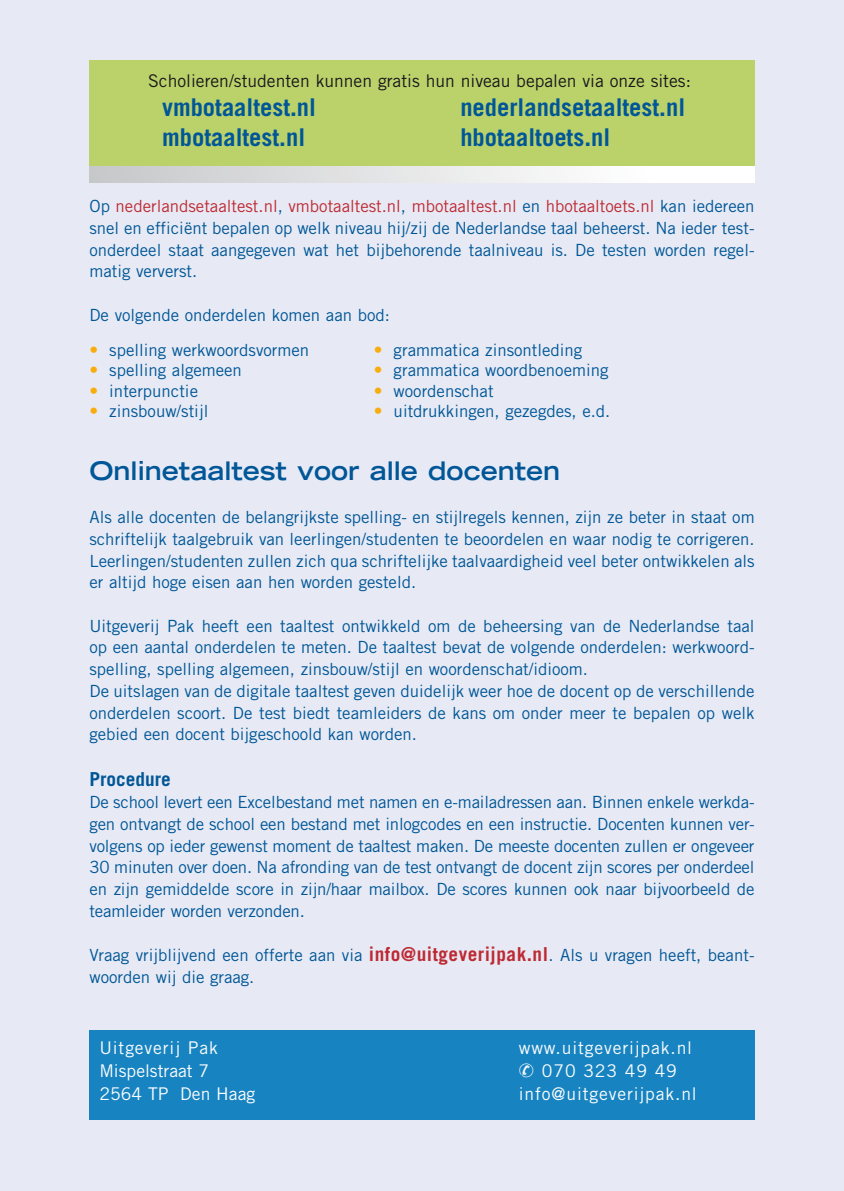
<style>
.page{position:relative;width:844px;height:1191px;background:#fff}
.page>*{position:absolute;margin:0;border:0;box-sizing:border-box;transform-origin:0 0}
.t1{font:700 expanded 25.55px "Trade Gothic LH";color:#005697}
.t2{font:700 24.5px/29.8px "Trade Gothic";color:#005697}
.t3{font:700 19.25px "Trade Gothic";color:#005697}
.t4{font:17.5px "Trade Gothic";color:#1a171c}
.t5{font:17.5px/22.8px "Trade Gothic";letter-spacing:.05em;color:#fff}
.t6{font:17.5px/22.8px "Trade Gothic";color:#fff}
.t7{font:16.8px/21.7px "Trade Gothic";color:#005697;text-align:justify}
.s1{color:#bd2a33}
.s2{font-weight:700;font-size:17.5px;color:#f7ad0d}
.s3{font-weight:700;font-size:19.25px;color:#bd2a33}
</style>
<div class="page">
<div style="left:0;top:0;width:843px;height:1191px;background:#e7eaf4"></div>
<div style="left:89px;top:1030px;width:665px;height:90px;background:#1784c1"></div>
<div style="left:89px;top:127px;width:665px;height:55px;background:linear-gradient(to right,#c8c9cb,#fff)"></div>
<div style="left:89px;top:61px;width:665px;height:105px;background:#bbd26a"></div>
<p class="t4" style="left:148px;top:70px;width:544px">Scholieren/studenten kunnen gratis hun niveau bepalen via onze sites:</p>
<h2 class="t2" style="left:162px;top:92px;width:155px">vmbotaaltest.nl mbotaaltest.nl</h2>
<h2 class="t2" style="left:460px;top:92px;width:226px">nederlandsetaaltest.nl hbotaaltoets.nl</h2>
<p class="t7" style="left:89px;top:195px;width:666px">Op <span class="s1">nederlandsetaaltest.nl</span>, <span class="s1">vmbotaaltest.nl</span>, <span class="s1">mbotaaltest.nl</span> en <span class="s1">hbotaaltoets.nl</span> kan iedereen snel en efficiënt bepalen op welk niveau hij/zij de Nederlandse taal beheerst. Na ieder test&shy;onderdeel staat aangegeven wat het bijbehorende taalniveau is. De testen worden regel&shy;matig ververst.</p>
<p class="t7" style="left:89px;top:304px;width:302px">De volgende onderdelen komen aan bod:</p>
<p class="t7" style="left:89px;top:339px;width:221px"><span class="s2">•</span> spelling werkwoordsvormen</p>
<p class="t7" style="left:89px;top:359px;width:154px"><span class="s2">•</span> spelling algemeen</p>
<p class="t7" style="left:89px;top:379px;width:110px"><span class="s2">•</span> interpunctie</p>
<p class="t7" style="left:89px;top:400px;width:120px"><span class="s2">•</span> zinsbouw/stijl</p>
<p class="t7" style="left:374px;top:339px;width:210px"><span class="s2">•</span> grammatica zinsontleding</p>
<p class="t7" style="left:374px;top:359px;width:236px"><span class="s2">•</span> grammatica woordbenoeming</p>
<p class="t7" style="left:374px;top:379px;width:121px"><span class="s2">•</span> woordenschat</p>
<p class="t7" style="left:374px;top:400px;width:238px"><span class="s2">•</span> uitdrukkingen, gezegdes, e.d.</p>
<h1 class="t1" style="left:89px;top:454px;width:472px">Onlinetaaltest voor alle docenten</h1>
<p class="t7" style="left:89px;top:506px;width:666px">Als alle docenten de belangrijkste spelling- en stijlregels kennen, zijn ze beter in staat om schriftelijk taalgebruik van leerlingen/studenten te beoordelen en waar nodig te corrigeren.<br>Leerlingen/studenten zullen zich qua schriftelijke taalvaardigheid veel beter ontwikkelen als er altijd hoge eisen aan hen worden gesteld.</p>
<p class="t7" style="left:89px;top:614px;width:666px;text-align:left">Uitgeverij Pak heeft een taaltest ontwikkeld om de beheersing van de Nederlandse taal op een aantal onderdelen te meten. De taaltest bevat de volgende onderdelen: werkwoord&shy;spelling, spelling algemeen, zinsbouw/stijl en woordenschat/idioom.<br>De uitslagen van de digitale taaltest geven duidelijk weer hoe de docent op de verschillende onderdelen scoort. De test biedt teamleiders de kans om onder meer te bepalen op welk gebied een docent bijgeschoold kan worden.</p>
<p class="t3" style="left:89px;top:767px;width:83px">Procedure</p>
<p class="t7" style="left:89px;top:791px;width:666px">De school levert een Excelbestand met namen en e-mailadressen aan. Binnen enkele werkda&shy;gen ontvangt de school een bestand met inlogcodes en een instructie. Docenten kunnen ver&shy;volgens op ieder gewenst moment de taaltest maken. De meeste docenten zullen er ongeveer 30 minuten over doen. Na afronding van de test ontvangt de docent zijn scores per onderdeel en zijn gemiddelde score in zijn/haar mailbox. De scores kunnen ook naar bijvoorbeeld de teamleider worden verzonden.</p>
<p class="t7" style="left:89px;top:944px;width:666px">Vraag vrijblijvend een offerte aan via <span class="s3">info@uitgeverijpak.nl</span>. Als u vragen heeft, beant&shy;woorden wij die graag.</p>
<p class="t6" style="left:99px;top:1036px;width:157px">Uitgeverij Pak<br>Mispelstraat 7<br>2564 TP Den Haag</p>
<p class="t5" style="left:518px;top:1036px;width:179px">www.uitgeverijpak.nl ✆ 070 323 49 49 info@uitgeverijpak.nl</p>
</div>
